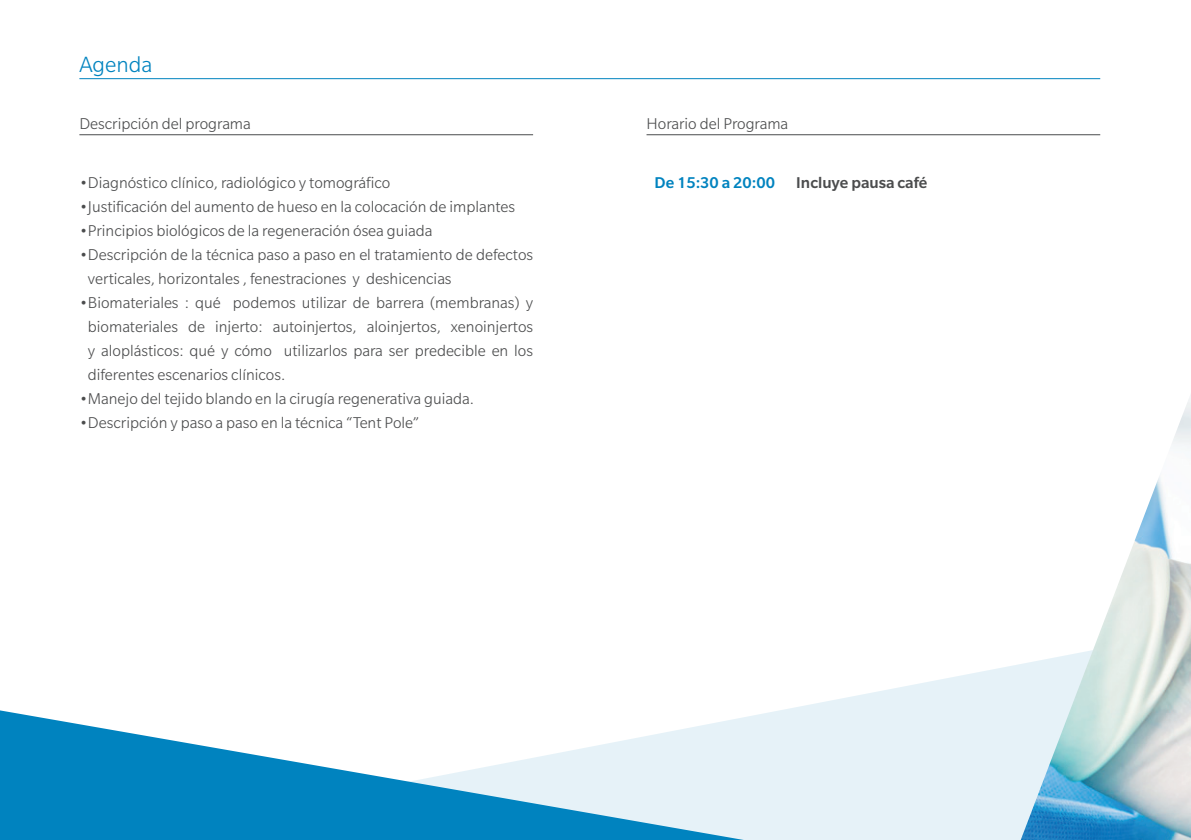
<style>
.page{position:relative;width:1191px;height:840px;background:#fff}
.page>*{position:absolute;margin:0;border:0;box-sizing:border-box;transform-origin:0 0}
.t1{font:300 24px "Slate Pro";color:#0083bf}
.t2{font:300 17px/24px "Slate Pro";color:#4b4c4d}
.t3{font:500 17px "Slate Pro";color:#4b4c4d}
.t4{font:500 17px "Slate Pro";color:#0083bf}
</style>
<div class="page">
<svg style="left:0;top:664px;width:1020px;height:175px"></svg>
<img style="left:1020px;top:395px;width:171px;height:444px">
<hr style="left:79px;top:78px;width:1021px;height:1px;background:#0083bf">
<hr style="left:79px;top:134px;width:454px;height:1px;background:#4b4c4d">
<hr style="left:646px;top:134px;width:454px;height:1px;background:#4b4c4d">
<h1 class="t1" style="left:79px;top:52px;width:74px">Agenda</h1>
<p class="t2" style="left:79px;top:111px;width:173px">Descripción del programa</p>
<p class="t2" style="left:79px;top:171px;width:312px">•Diagnóstico clínico, radiológico y tomográfico</p>
<p class="t2" style="left:79px;top:195px;width:437px">•Justificación del aumento de hueso en la colocación de implantes</p>
<p class="t2" style="left:79px;top:219px;width:355px">•Principios biológicos de la regeneración ósea guiada</p>
<p class="t2" style="left:88px;top:243px;width:447px;text-indent:-8px">•Descripción de la técnica paso a paso en el tratamiento de defectos verticales, horizontales , fenestraciones y deshicencias</p>
<p class="t2" style="left:88px;top:291px;width:447px;text-align:justify;text-indent:-8px">•Biomateriales : qué podemos utilizar de barrera (membranas) y biomateriales de injerto: autoinjertos, aloinjertos, xenoinjertos y aloplásticos: qué y cómo utilizarlos para ser predecible en los diferentes escenarios clínicos.</p>
<p class="t2" style="left:79px;top:387px;width:396px">•Manejo del tejido blando en la cirugía regenerativa guiada.</p>
<p class="t2" style="left:79px;top:411px;width:341px">•Descripción y paso a paso en la técnica “Tent Pole”</p>
<p class="t2" style="left:646px;top:111px;width:143px">Horario del Programa</p>
<p class="t4" style="left:654px;top:173px;width:122px">De 15:30 a 20:00</p>
<p class="t3" style="left:796px;top:173px;width:132px">Incluye pausa café</p>
</div>
